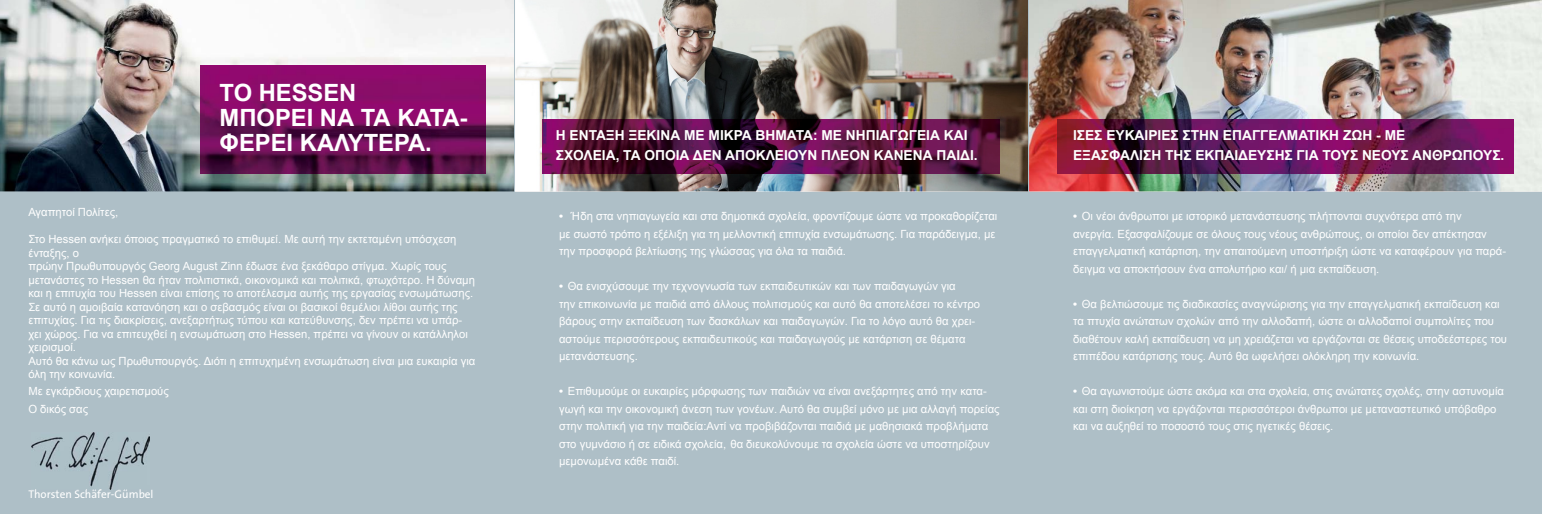
<style>
.page{position:relative;width:1542px;height:514px;background:#fff}
.page>*{position:absolute;margin:0;border:0;box-sizing:border-box;transform-origin:0 0}
.t1{font:700 23.75px/25px "Arial";color:#fff}
.t2{font:700 13.75px/20px "Arial";color:#fff}
.t3{font:11.25px/17.5px "Arial";color:#fff}
.t4{font:11.25px "SPD The Sans";color:#fff}
.s1{font-weight:700}
</style>
<div class="page">
<div style="left:0;top:0;width:1541px;height:514px;background:#aebfc7"></div>
<img style="left:0;top:0;width:1541px;height:191px">
<img style="left:515px;top:0;width:513px;height:191px">
<img style="left:542px;top:120px;width:457px;height:54px">
<img style="left:1057px;top:120px;width:456px;height:54px">
<img style="left:201px;top:66px;width:284px;height:108px">
<img style="left:32px;top:432px;width:118px;height:58px">
<h1 class="t1" style="left:220px;top:81px;width:249px">ΤΟ HESSEN<br>ΜΠΟΡΕΙ ΝΑ ΤΑ ΚΑΤΑ-<br>ΦΕΡΕΙ ΚΑΛΥΤΕΡΑ.</h1>
<p class="t3" style="left:28px;top:204px;width:91px">Αγαπητοί Πολίτες,</p>
<p class="t3" style="left:28px;top:233px;width:448px;line-height:13.5px">Στο Hessen ανήκει όποιος πραγματικό το επιθυμεί. Με αυτή την εκτεταμένη υπόσχεση ένταξης, ο<br>πρώην Πρωθυπουργός Georg August Zinn έδωσε ένα ξεκάθαρο στίγμα. Χωρίς τους μετανάστες το Hessen θα ήταν πολιτιστικά, οικονομικά και πολιτικά, φτωχότερο. Η δύναμη και η επιτυχία του Hessen είναι επίσης το αποτέλεσμα αυτής της εργασίας ενσωμάτωσης.<br>Σε αυτό η αμοιβαία κατανόηση και ο σεβασμός είναι οι βασικοί θεμέλιοι λίθοι αυτής της επιτυχίας. Για τις διακρίσεις, ανεξαρτήτως τύπου και κατεύθυνσης, δεν πρέπει να υπάρ&shy;χει χώρος. Για να επιτευχθεί η ενσωμάτωση στο Hessen, πρέπει να γίνουν οι κατάλληλοι χειρισμοί.<br>Αυτό θα κάνω ως Πρωθυπουργός. Διότι η επιτυχημένη ενσωμάτωση είναι μια ευκαιρία για όλη την κοινωνία.</p>
<p class="t3" style="left:28px;top:383px;width:142px">Με εγκάρδιους χαιρετισμούς<br>Ο δικός σας</p>
<p class="t4" style="left:28px;top:486px;width:127px">Thorsten Schäfer-Gümbel</p>
<p class="t2" style="left:556px;top:126px;width:423px">Η ΕΝΤΑΞΗ ΞΕΚΙΝΑ ΜΕ ΜΙΚΡΑ ΒΗΜΑΤΑ: ΜΕ ΝΗΠΙΑΓΩΓΕΙΑ ΚΑΙ<br>ΣΧΟΛΕΙΑ, ΤΑ ΟΠΟΙΑ ΔΕΝ ΑΠΟΚΛΕΙΟΥΝ ΠΛΕΟΝ ΚΑΝΕΝΑ ΠΑΙΔΙ.</p>
<p class="t2" style="left:1073px;top:126px;width:433px">ΙΣΕΣ ΕΥΚΑΙΡΙΕΣ ΣΤΗΝ ΕΠΑΓΓΕΛΜΑΤΙΚΗ ΖΩΗ - ΜΕ<br>ΕΞΑΣΦΑΛΙΣΗ ΤΗΣ ΕΚΠΑΙΔΕΥΣΗΣ ΓΙΑ ΤΟΥΣ ΝΕΟΥΣ ΑΝΘΡΩΠΟΥΣ.</p>
<p class="t3" style="left:559px;top:207px;width:440px"><span class="s1">•</span> Ήδη στα νηπιαγωγεία και στα δημοτικά σχολεία, φροντίζουμε ώστε να προκαθορίζεται με σωστό τρόπο η εξέλιξη για τη μελλοντική επιτυχία ενσωμάτωσης. Για παράδειγμα, με την προσφορά βελτίωσης της γλώσσας για όλα τα παιδιά.</p>
<p class="t3" style="left:559px;top:277px;width:422px"><span class="s1">•</span> Θα ενισχύσουμε την τεχνογνωσία των εκπαιδευτικών και των παιδαγωγών για<br>την επικοινωνία με παιδιά από άλλους πολιτισμούς και αυτό θα αποτελέσει το κέντρο βάρους στην εκπαίδευση των δασκάλων και παιδαγωγών. Για το λόγο αυτό θα χρει&shy;αστούμε περισσότερους εκπαιδευτικούς και παιδαγωγούς με κατάρτιση σε θέματα μετανάστευσης.</p>
<p class="t3" style="left:559px;top:382px;width:442px"><span class="s1">•</span> Επιθυμούμε οι ευκαιρίες μόρφωσης των παιδιών να είναι ανεξάρτητες από την κατα&shy;γωγή και την οικονομική άνεση των γονέων. Αυτό θα συμβεί μόνο με μια αλλαγή πορείας στην πολιτική για την παιδεία:Αντί να προβιβάζονται παιδιά με μαθησιακά προβλήματα στο γυμνάσιο ή σε ειδικά σχολεία, θα διευκολύνουμε τα σχολεία ώστε να υποστηρίζουν μεμονωμένα κάθε παιδί.</p>
<p class="t3" style="left:1073px;top:207px;width:434px"><span class="s1">•</span> Οι νέοι άνθρωποι με ιστορικό μετανάστευσης πλήττονται συχνότερα από την<br>ανεργία. Εξασφαλίζουμε σε όλους τους νέους ανθρώπους, οι οποίοι δεν απέκτησαν επαγγελματική κατάρτιση, την απαιτούμενη υποστήριξη ώστε να καταφέρουν για παρά&shy;δειγμα να αποκτήσουν ένα απολυτήριο και/ ή μια εκπαίδευση.</p>
<p class="t3" style="left:1073px;top:295px;width:435px"><span class="s1">•</span> Θα βελτιώσουμε τις διαδικασίες αναγνώρισης για την επαγγελματική εκπαίδευση και τα πτυχία ανώτατων σχολών από την αλλοδαπή, ώστε οι αλλοδαποί συμπολίτες που διαθέτουν καλή εκπαίδευση να μη χρειάζεται να εργάζονται σε θέσεις υποδεέστερες του επιπέδου κατάρτισης τους. Αυτό θα ωφελήσει ολόκληρη την κοινωνία.</p>
<p class="t3" style="left:1073px;top:382px;width:432px"><span class="s1">•</span> Θα αγωνιστούμε ώστε ακόμα και στα σχολεία, στις ανώτατες σχολές, στην αστυνομία και στη διοίκηση να εργάζονται περισσότεροι άνθρωποι με μεταναστευτικό υπόβαθρο και να αυξηθεί το ποσοστό τους στις ηγετικές θέσεις.</p>
</div>
